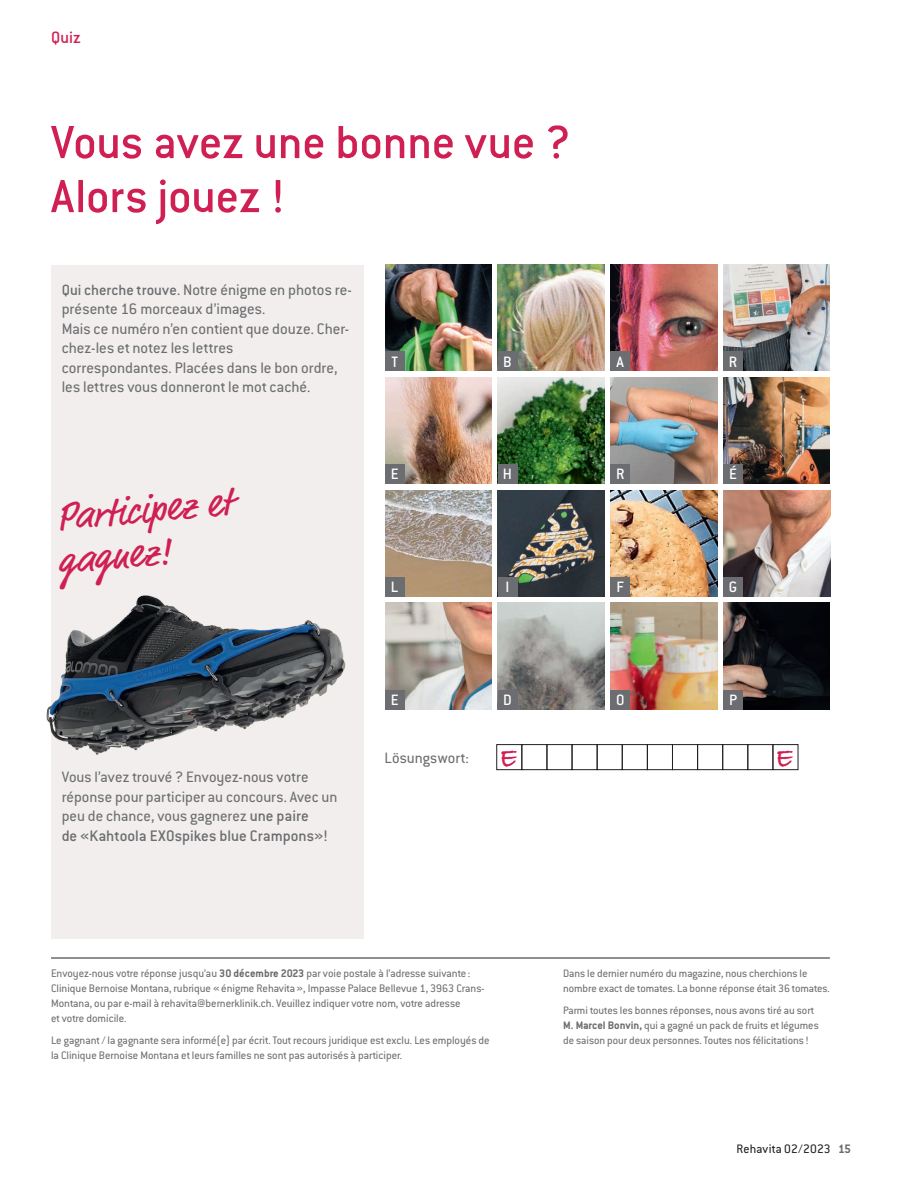
<style>
.page{position:relative;width:915px;height:1191px;background:#fff}
.page>*{position:absolute;margin:0;border:0;box-sizing:border-box;transform-origin:0 0}
.t1{font:500 51px/54px "Conduit ITC";letter-spacing:-.005em;color:#d01f53}
.t2{font:39.75px/43.8px "Market Pro";color:#d01f53}
.t3{font:700 28.5px "Bradley Hand ITCTT";color:#d01f53}
.t4{font:500 18px "Conduit ITC";color:#d01f53}
.t5{font:16.8px/19.5px "Conduit ITC";letter-spacing:.005em;color:#6c6d70}
.t6{font:500 16.8px "Conduit ITC";color:#6c6d70}
.t7{font:16.5px/19.5px "Conduit ITC";letter-spacing:.005em;color:#6c6d70}
.t8{font:500 16.5px "Conduit ITC";color:#fff}
.t9{font:13.5px "Conduit ITC";letter-spacing:.01em;color:#231f20}
.t10{font:12px/15px "Conduit ITC";color:#6c6d70}
.t11{font:11.85px/15px "Conduit ITC";color:#6c6d70}
.s1{font-weight:500;font-size:16.2px}
.s2{font-weight:500;font-size:16.8px}
.s3{font-weight:700}
.s4{font-weight:700;font-size:12px}
.s5{font-weight:700;color:#6c6d70}
</style>
<div class="page">
<div style="left:51px;top:265px;width:312px;height:673px;background:#f1eeed"></div>
<img style="left:46px;top:595px;width:300px;height:160px">
<img style="left:497px;top:265px;width:107px;height:106px">
<img style="left:610px;top:490px;width:106px;height:106px">
<img style="left:385px;top:490px;width:106px;height:106px">
<img style="left:497px;top:603px;width:107px;height:106px">
<img style="left:385px;top:603px;width:106px;height:106px">
<img style="left:610px;top:265px;width:106px;height:106px">
<img style="left:385px;top:377px;width:106px;height:107px">
<img style="left:497px;top:377px;width:107px;height:107px">
<img style="left:723px;top:377px;width:106px;height:107px">
<img style="left:497px;top:490px;width:107px;height:106px">
<img style="left:723px;top:603px;width:106px;height:106px">
<img style="left:385px;top:265px;width:106px;height:106px">
<img style="left:723px;top:265px;width:106px;height:106px">
<img style="left:610px;top:377px;width:106px;height:107px">
<img style="left:723px;top:490px;width:106px;height:106px">
<img style="left:610px;top:603px;width:106px;height:106px">
<div style="left:385px;top:352px;width:19px;height:19px;background:#6c6d70"></div>
<div style="left:497px;top:352px;width:20px;height:19px;background:#6c6d70"></div>
<div style="left:610px;top:352px;width:19px;height:19px;background:#6c6d70"></div>
<div style="left:723px;top:352px;width:19px;height:19px;background:#6c6d70"></div>
<div style="left:723px;top:464px;width:19px;height:19px;background:#6c6d70"></div>
<div style="left:723px;top:577px;width:19px;height:19px;background:#6c6d70"></div>
<div style="left:723px;top:690px;width:19px;height:19px;background:#6c6d70"></div>
<div style="left:610px;top:464px;width:19px;height:19px;background:#6c6d70"></div>
<div style="left:610px;top:577px;width:19px;height:19px;background:#6c6d70"></div>
<div style="left:610px;top:690px;width:19px;height:19px;background:#6c6d70"></div>
<div style="left:497px;top:464px;width:20px;height:20px;background:#6c6d70"></div>
<div style="left:497px;top:577px;width:20px;height:19px;background:#6c6d70"></div>
<div style="left:497px;top:690px;width:20px;height:19px;background:#6c6d70"></div>
<div style="left:385px;top:464px;width:19px;height:19px;background:#6c6d70"></div>
<div style="left:385px;top:577px;width:19px;height:19px;background:#6c6d70"></div>
<div style="left:385px;top:690px;width:19px;height:19px;background:#6c6d70"></div>
<div style="left:496px;top:744px;width:26px;height:26px;border:1px solid #231f20"></div>
<div style="left:521px;top:744px;width:26px;height:26px;border:1px solid #231f20"></div>
<div style="left:546px;top:744px;width:26px;height:26px;border:1px solid #231f20"></div>
<div style="left:571px;top:744px;width:26px;height:26px;border:1px solid #231f20"></div>
<div style="left:596px;top:744px;width:26px;height:26px;border:1px solid #231f20"></div>
<div style="left:621px;top:744px;width:26px;height:26px;border:1px solid #231f20"></div>
<div style="left:647px;top:744px;width:25px;height:26px;border:1px solid #231f20"></div>
<div style="left:672px;top:744px;width:25px;height:26px;border:1px solid #231f20"></div>
<div style="left:697px;top:744px;width:25px;height:26px;border:1px solid #231f20"></div>
<div style="left:722px;top:744px;width:25px;height:26px;border:1px solid #231f20"></div>
<div style="left:747px;top:744px;width:25px;height:26px;border:1px solid #231f20"></div>
<div style="left:772px;top:744px;width:26px;height:26px;border:1px solid #231f20"></div>
<hr style="left:51px;top:957px;width:778px;height:1px;background:#231f20">
<h3 class="t4" style="left:51px;top:26px;width:31px">Quiz</h3>
<h1 class="t1" style="left:51px;top:114px;width:521px">Vous avez une bonne vue ?<br>Alors jouez !</h1>
<p class="t5" style="left:62px;top:279px;width:292px"><span class="s1">Qui cherche trouve.</span> Notre énigme en photos re&shy;présente 16 morceaux d’images.<br>Mais ce numéro n’en contient que douze. Cher&shy;chez-les et notez les lettres<br>correspondantes. Placées dans le bon ordre, les lettres vous donneront le mot caché.</p>
<h2 class="t2" style="left:53px;top:497px;width:180px;rotate:-5deg">Participez et gagnez!</h2>
<h3 class="t8" style="left:391px;top:351px;width:8px">T</h3>
<h3 class="t8" style="left:503px;top:351px;width:10px">B</h3>
<h3 class="t8" style="left:616px;top:351px;width:9px">A</h3>
<h3 class="t8" style="left:728px;top:351px;width:10px">R</h3>
<h3 class="t8" style="left:390px;top:464px;width:9px">E</h3>
<h3 class="t8" style="left:391px;top:577px;width:9px">L</h3>
<h3 class="t8" style="left:502px;top:464px;width:11px">H</h3>
<h3 class="t8" style="left:505px;top:577px;width:5px">I</h3>
<h3 class="t8" style="left:616px;top:464px;width:10px">R</h3>
<h3 class="t8" style="left:616px;top:577px;width:9px">F</h3>
<h3 class="t8" style="left:728px;top:464px;width:9px">É</h3>
<h3 class="t8" style="left:728px;top:577px;width:10px">G</h3>
<h3 class="t7" style="left:62px;top:767px;width:277px">Vous l’avez trouvé ? Envoyez-nous votre réponse pour participer au concours. Avec un peu de chance, vous gagnerez <span class="s2">une paire</span></h3>
<h3 class="t6" style="left:62px;top:825px;width:268px">de «Kahtoola EXOspikes blue Crampons»!</h3>
<h3 class="t8" style="left:390px;top:689px;width:9px">E</h3>
<h3 class="t7" style="left:384px;top:747px;width:86px">Lösungswort:</h3>
<h3 class="t8" style="left:503px;top:689px;width:10px">D</h3>
<h3 class="t8" style="left:616px;top:689px;width:10px">O</h3>
<h3 class="t8" style="left:728px;top:689px;width:10px">P</h3>
<h3 class="t3" style="left:499px;top:736px;width:19px">E</h3>
<h3 class="t3" style="left:775px;top:736px;width:19px">E</h3>
<p class="t10" style="left:51px;top:965px;width:435px">Envoyez-nous votre réponse jusqu’au <span class="s3">30 décembre 2023</span> par voie postale à l’adresse suivante :<br>Clinique Bernoise Montana, rubrique «énigme Rehavita», Impasse Palace Bellevue 1, 3963 Crans-Montana, ou par e-mail à rehavita@bernerklinik.ch. Veuillez indiquer votre nom, votre adresse<br>et votre domicile.</p>
<p class="t10" style="left:51px;top:1032px;width:440px">Le gagnant / la gagnante sera informé(e) par écrit. Tout recours juridique est exclu. Les employés de la Clinique Bernoise Montana et leurs familles ne sont pas autorisés à participer.</p>
<p class="t11" style="left:563px;top:965px;width:268px">Dans le dernier numéro du magazine, nous cherchions le nombre exact de tomates. La bonne réponse était 36 tomates.</p>
<p class="t11" style="left:563px;top:1002px;width:257px">Parmi toutes les bonnes réponses, nous avons tiré au sort<br><span class="s4">M. Marcel Bonvin,</span> qui a gagné un pack de fruits et légumes de saison pour deux personnes. Toutes nos félicitations !</p>
<p class="t9" style="left:736px;top:1140px;width:116px">Rehavita 02/2023 <span class="s5">15</span></p>
</div>
